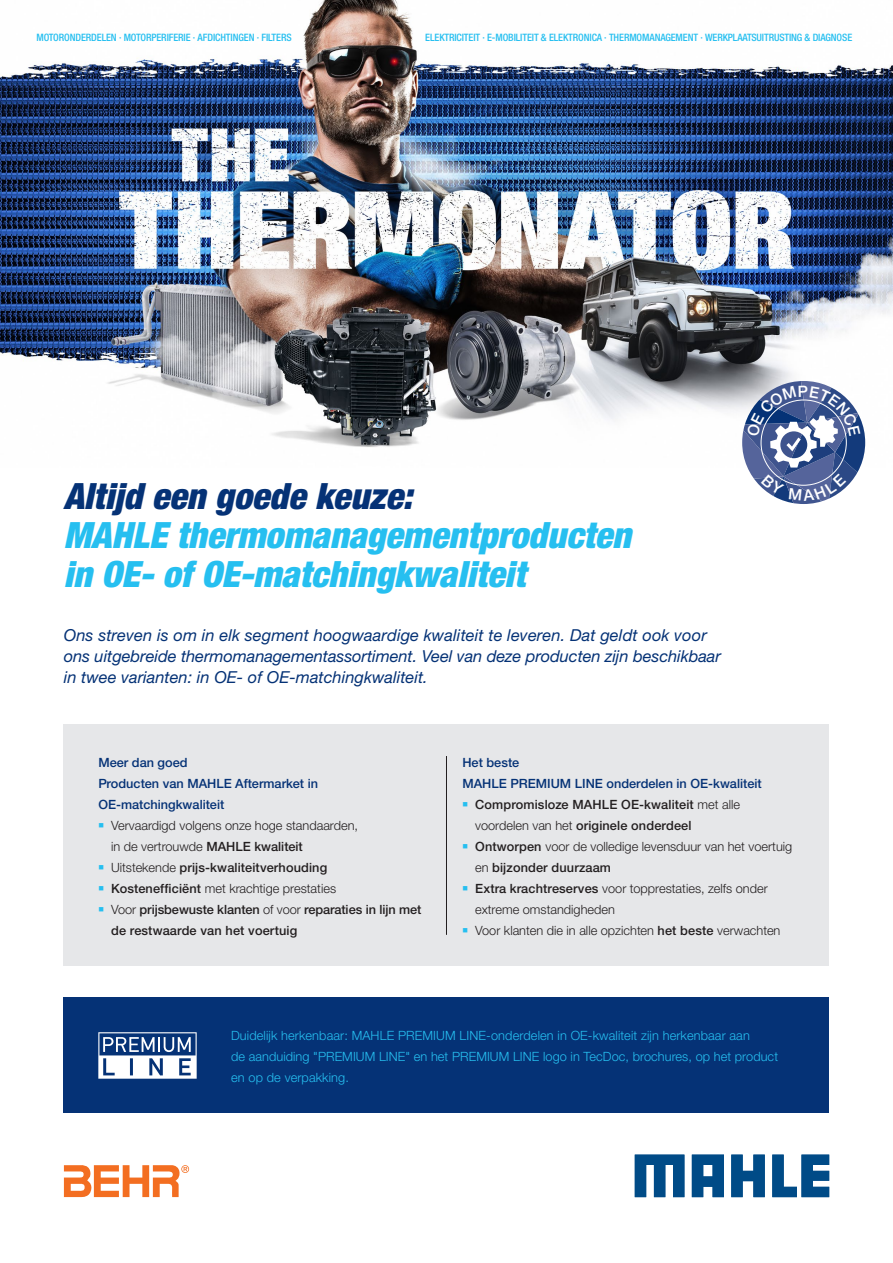
<style>
.page{position:relative;width:893px;height:1263px;background:#fff}
.page>*{position:absolute;margin:0;border:0;box-sizing:border-box;transform-origin:0 0}
.XX___100___Chapter___Headline_1st_Level{font:italic 900 condensed 36.3px/39px "Helvetica Neue LTW1 G";color:#26bff0}
.XX___100___Chapter___Intro{font:italic 16.5px/21px "Helvetica Neue LTW1 G";color:#053276}
.t1{font:300 12.75px/21px "Helvetica Neue LTW1 G";color:#231f20}
.t2{font:500 12.75px/21px "Helvetica Neue LTW1 G";letter-spacing:.01em;color:#231f20}
.AM___100___Flag_Content___Copy{font:300 12.75px/21px "Helvetica Neue LTW1 G";letter-spacing:.01em;color:#26bff0}
.XX___100___Copy___Headline_3rd_Level{font:500 12.75px/21px "Helvetica Neue LTW1 G";color:#053276}
.t3{font:500 condensed 10.2px "Helvetica Neue LTW1 G";letter-spacing:-.01em;color:#26bff0}
.s1{color:#053276}
.s2{color:#26bff0}
.s3{font-weight:500}
.s4{font-weight:300}
</style>
<div class="page">
<img style="left:0;top:0;width:893px;height:447px">
<svg style="left:64px;top:1165px;width:125px;height:33px"></svg>
<svg style="left:635px;top:1154px;width:49px;height:43px"></svg>
<svg style="left:731px;top:1154px;width:34px;height:43px"></svg>
<svg style="left:772px;top:1154px;width:57px;height:43px"></svg>
<svg style="left:692px;top:1154px;width:32px;height:43px"></svg>
<div style="left:64px;top:998px;width:765px;height:115px;background:#053276"></div>
<div style="left:64px;top:725px;width:765px;height:241px;background:#e6e7e9"></div>
<hr style="left:446px;top:756px;width:1px;height:178px;background:#231f20">
<svg style="left:98px;top:1032px;width:99px;height:47px"></svg>
<svg style="left:742px;top:381px;width:123px;height:123px"></svg>
<p class="t3" style="left:36px;top:31px;width:257px">MOTORONDERDELEN · MOTORPERIFERIE · AFDICHTINGEN · FILTERS</p>
<p class="t3" style="left:425px;top:31px;width:428px">ELEKTRICITEIT · E-MOBILITEIT &amp; ELEKTRONICA · THERMOMANAGEMENT · WERKPLAATSUITRUSTING &amp; DIAGNOSE</p>
<p class="XX___100___Chapter___Headline_1st_Level" style="left:64px;top:477px;width:569px"><span class="s1">Altijd een goede keuze:<br></span>MAHLE thermomanagementproducten in OE- of OE-matchingkwaliteit</p>
<p class="XX___100___Chapter___Intro" style="left:64px;top:624px;width:659px">Ons streven is om in elk segment hoogwaardige kwaliteit te leveren. Dat geldt ook voor ons uitgebreide thermomanagementassortiment. Veel van deze producten zijn beschikbaar in twee varianten: in OE- of OE-matchingkwaliteit.</p>
<p class="XX___100___Copy___Headline_3rd_Level" style="left:98px;top:751px;width:91px">Meer dan goed</p>
<p class="XX___100___Copy___Headline_3rd_Level" style="left:98px;top:772px;width:221px">Producten van MAHLE Aftermarket in<br>OE-matchingkwaliteit</p>
<p class="t1" style="left:111px;top:814px;width:249px;text-indent:-13px"><span class="s2">■</span> Vervaardigd volgens onze hoge standaarden, in de vertrouwde <span class="s3">MAHLE kwaliteit</span></p>
<p class="t2" style="left:98px;top:856px;width:230px"><span class="s2">■</span> <span class="s4">Uitstekende</span> prijs-kwaliteitverhouding</p>
<p class="t1" style="left:98px;top:877px;width:239px"><span class="s2">■</span> <span class="s3">Kostenefficiënt</span> met krachtige prestaties</p>
<p class="t2" style="left:111px;top:898px;width:312px;text-indent:-13px"><span class="s2">■</span> <span class="s4">Voor</span> prijsbewuste klanten <span class="s4">of voor</span> reparaties in lijn met de restwaarde van het voertuig</p>
<p class="XX___100___Copy___Headline_3rd_Level" style="left:462px;top:751px;width:58px">Het beste</p>
<p class="XX___100___Copy___Headline_3rd_Level" style="left:462px;top:772px;width:301px">MAHLE PREMIUM LINE onderdelen in OE-kwaliteit</p>
<p class="t2" style="left:475px;top:793px;width:266px;text-indent:-13px"><span class="s2">■</span> Compromisloze MAHLE OE-kwaliteit <span class="s4">met alle voordelen van het</span> originele onderdeel</p>
<p class="t1" style="left:475px;top:835px;width:319px;text-indent:-13px"><span class="s2">■</span> <span class="s3">Ontworpen</span> voor de volledige levensduur van het voertuig en <span class="s3">bijzonder duurzaam</span></p>
<p class="t1" style="left:475px;top:877px;width:294px;text-indent:-13px"><span class="s2">■</span> <span class="s3">Extra krachtreserves</span> voor topprestaties, zelfs onder extreme omstandigheden</p>
<p class="t1" style="left:462px;top:919px;width:320px"><span class="s2">■</span> Voor klanten die in alle opzichten <span class="s3">het beste</span> verwachten</p>
<p class="AM___100___Flag_Content___Copy" style="left:231px;top:1024px;width:548px">Duidelijk herkenbaar: MAHLE PREMIUM LINE-onderdelen in OE-kwaliteit zijn herkenbaar aan<br>de aanduiding "PREMIUM LINE" en het PREMIUM LINE logo in TecDoc, brochures, op het product en op de verpakking.</p>
</div>
